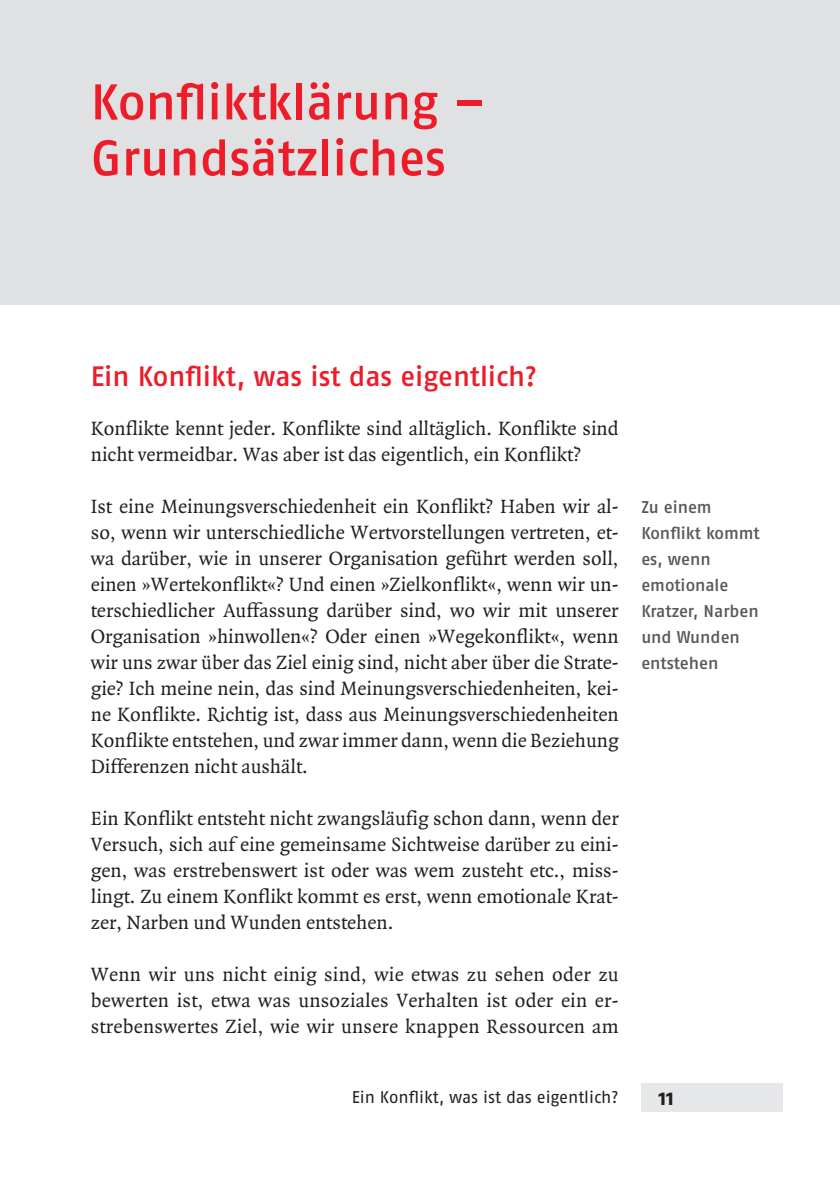
<style>
.page{position:relative;width:840px;height:1191px;background:#fff}
.page>*{position:absolute;margin:0;border:0;box-sizing:border-box;transform-origin:0 0}
.t1{font:50px/56px "Fago No Med";color:#ee1c28}
.t2{font:28px "Fago No Med";letter-spacing:-.005em;color:#ee1c28}
.t3{font:700 22px "Fago No";color:#231f20}
.t4{font:20.6px/26px "Quadraat";color:#231f20;text-align:justify}
.t5{font:17px/26px "Fago No Med";letter-spacing:-.005em;color:#57585a}
.t6{font:17px "Fago No Regular Tf";letter-spacing:-.005em;color:#231f20}
</style>
<div class="page">
<div style="left:641px;top:1083px;width:141px;height:28px;background:#e6e7e9"></div>
<div style="left:0;top:0;width:839px;height:304px;background:#e0e1e3"></div>
<h1 class="t1" style="left:91px;top:73px;width:396px">Konfliktklärung –<br>Grundsätzliches</h1>
<h2 class="t2" style="left:91px;top:360px;width:447px">Ein Konflikt, was ist das eigentlich?</h2>
<p class="t4" style="left:91px;top:415px;width:529px">Konflikte kennt jeder. Konflikte sind alltäglich. Konflikte sind nicht vermeidbar. Was aber ist das eigentlich, ein Konflikt?</p>
<p class="t4" style="left:91px;top:493px;width:529px">Ist eine Meinungsverschiedenheit ein Konflikt? Haben wir al&shy;so, wenn wir unterschiedliche Wertvorstellungen vertreten, et&shy;wa darüber, wie in unserer Organisation geführt werden soll, einen »Wertekonflikt«? Und einen »Zielkonflikt«, wenn wir un&shy;terschiedlicher Auffassung darüber sind, wo wir mit unserer Organisation »hinwollen«? Oder einen »Wegekonflikt«, wenn wir uns zwar über das Ziel einig sind, nicht aber über die Strate&shy;gie? Ich meine nein, das sind Meinungsverschiedenheiten, kei&shy;ne Konflikte. Richtig ist, dass aus Meinungsverschiedenheiten Konflikte entstehen, und zwar immer dann, wenn die Beziehung Differenzen nicht aushält.</p>
<p class="t4" style="left:91px;top:805px;width:529px">Ein Konflikt entsteht nicht zwangsläufig schon dann, wenn der Versuch, sich auf eine gemeinsame Sichtweise darüber zu eini&shy;gen, was erstrebenswert ist oder was wem zusteht etc., miss&shy;lingt. Zu einem Konflikt kommt es erst, wenn emotionale Krat&shy;zer, Narben und Wunden entstehen.</p>
<p class="t4" style="left:91px;top:961px;width:529px">Wenn wir uns nicht einig sind, wie etwas zu sehen oder zu bewerten ist, etwa was unsoziales Verhalten ist oder ein er&shy;strebenswertes Ziel, wie wir unsere knappen Ressourcen am</p>
<p class="t5" style="left:641px;top:493px;width:120px">Zu einem<br>Konflikt kommt es, wenn emotionale<br>Kratzer, Narben und Wunden entstehen</p>
<p class="t6" style="left:351px;top:1087px;width:268px">Ein Konflikt, was ist das eigentlich?</p>
<p class="t3" style="left:658px;top:1084px;width:17px">11</p>
</div>
